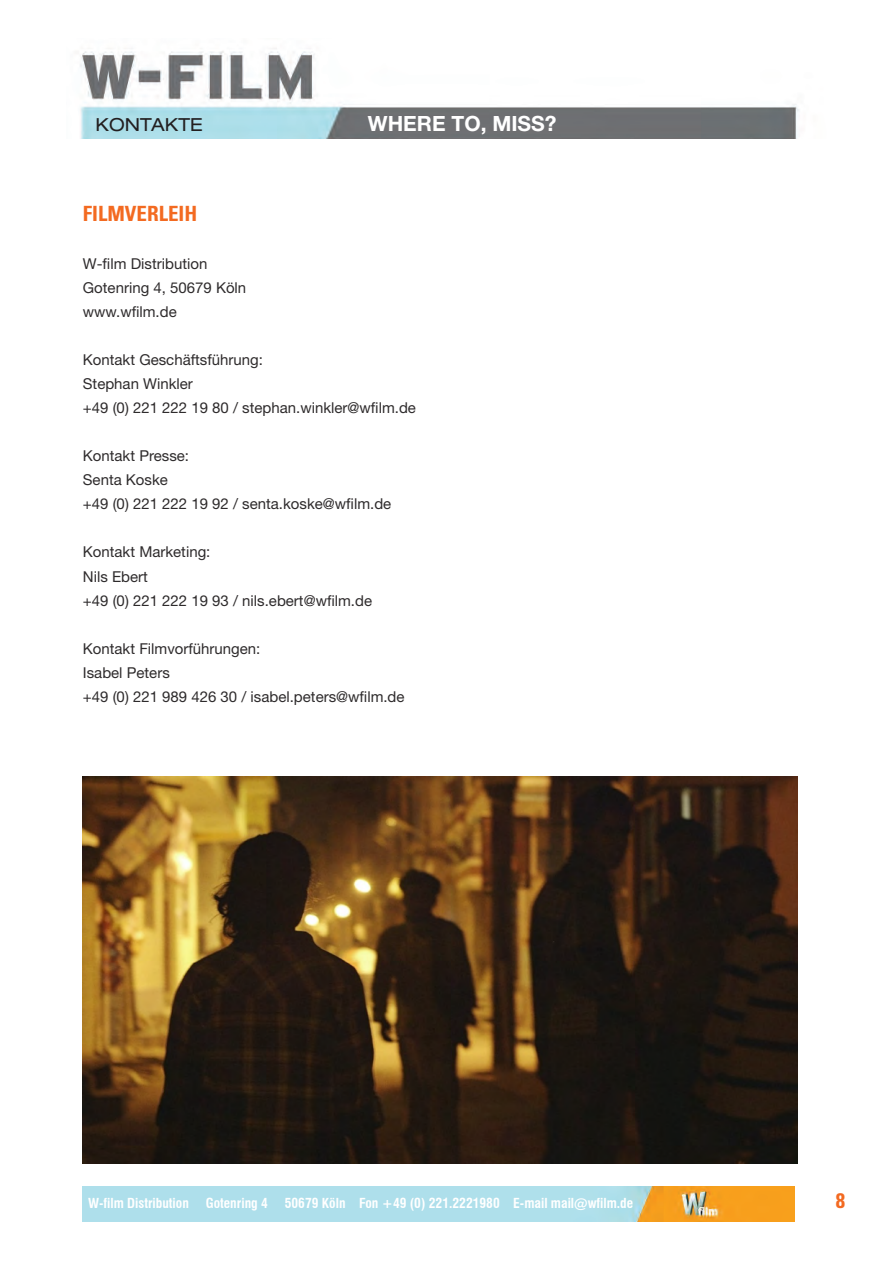
<style>
.page{position:relative;width:893px;height:1263px;background:#fff}
.page>*{position:absolute;margin:0;border:0;box-sizing:border-box;transform-origin:0 0}
.t1{font:700 21px "Helvetica Neue";color:#fff}
.Default{font:700 condensed 21px "Univers LT Std";color:#f36a21}
.t2{font:expanded 18px "Helvetica Neue";color:#231f20}
.t3{font:15px "Helvetica Neue LT Std";color:#2e2b2c}
.t4{font:700 condensed 13.5px "Swiss 721 BT";color:#fff}
</style>
<div class="page">
<img style="left:80px;top:48px;width:719px;height:91px">
<img style="left:83px;top:1186px;width:712px;height:35px">
<img style="left:82px;top:777px;width:715px;height:387px">
<p class="t2" style="left:95px;top:113px;width:109px">KONTAKTE</p>
<p class="t1" style="left:368px;top:110px;width:190px">WHERE TO, MISS?</p>
<p class="Default" style="left:83px;top:201px;width:116px">FILMVERLEIH</p>
<p class="t3" style="left:83px;top:255px;width:126px">W-film Distribution</p>
<p class="t3" style="left:83px;top:279px;width:165px">Gotenring 4, 50679 Köln</p>
<p class="t3" style="left:83px;top:303px;width:95px">www.wfilm.de</p>
<p class="t3" style="left:83px;top:351px;width:182px">Kontakt Geschäftsführung:</p>
<p class="t3" style="left:83px;top:375px;width:112px">Stephan Winkler</p>
<p class="t3" style="left:83px;top:399px;width:335px">+49 (0) 221 222 19 80 / stephan.winkler@wfilm.de</p>
<p class="t3" style="left:83px;top:447px;width:108px">Kontakt Presse:</p>
<p class="t3" style="left:83px;top:471px;width:87px">Senta Koske</p>
<p class="t3" style="left:83px;top:495px;width:310px">+49 (0) 221 222 19 92 / senta.koske@wfilm.de</p>
<p class="t3" style="left:83px;top:543px;width:129px">Kontakt Marketing:</p>
<p class="t3" style="left:83px;top:567px;width:66px">Nils Ebert</p>
<p class="t3" style="left:83px;top:591px;width:291px">+49 (0) 221 222 19 93 / nils.ebert@wfilm.de</p>
<p class="t3" style="left:83px;top:639px;width:179px">Kontakt Filmvorführungen:</p>
<p class="t3" style="left:83px;top:663px;width:88px">Isabel Peters</p>
<p class="t3" style="left:83px;top:687px;width:323px">+49 (0) 221 989 426 30 / isabel.peters@wfilm.de</p>
<p class="t4" style="left:88px;top:1195px;width:102px">W-film Distribution</p>
<p class="t4" style="left:206px;top:1195px;width:64px">Gotenring 4</p>
<p class="t4" style="left:285px;top:1195px;width:350px">50679 Köln Fon +49 (0) 221.2221980 E-mail mail@wfilm.de</p>
<p class="Default" style="left:836px;top:1188px;width:11px">8</p>
</div>
